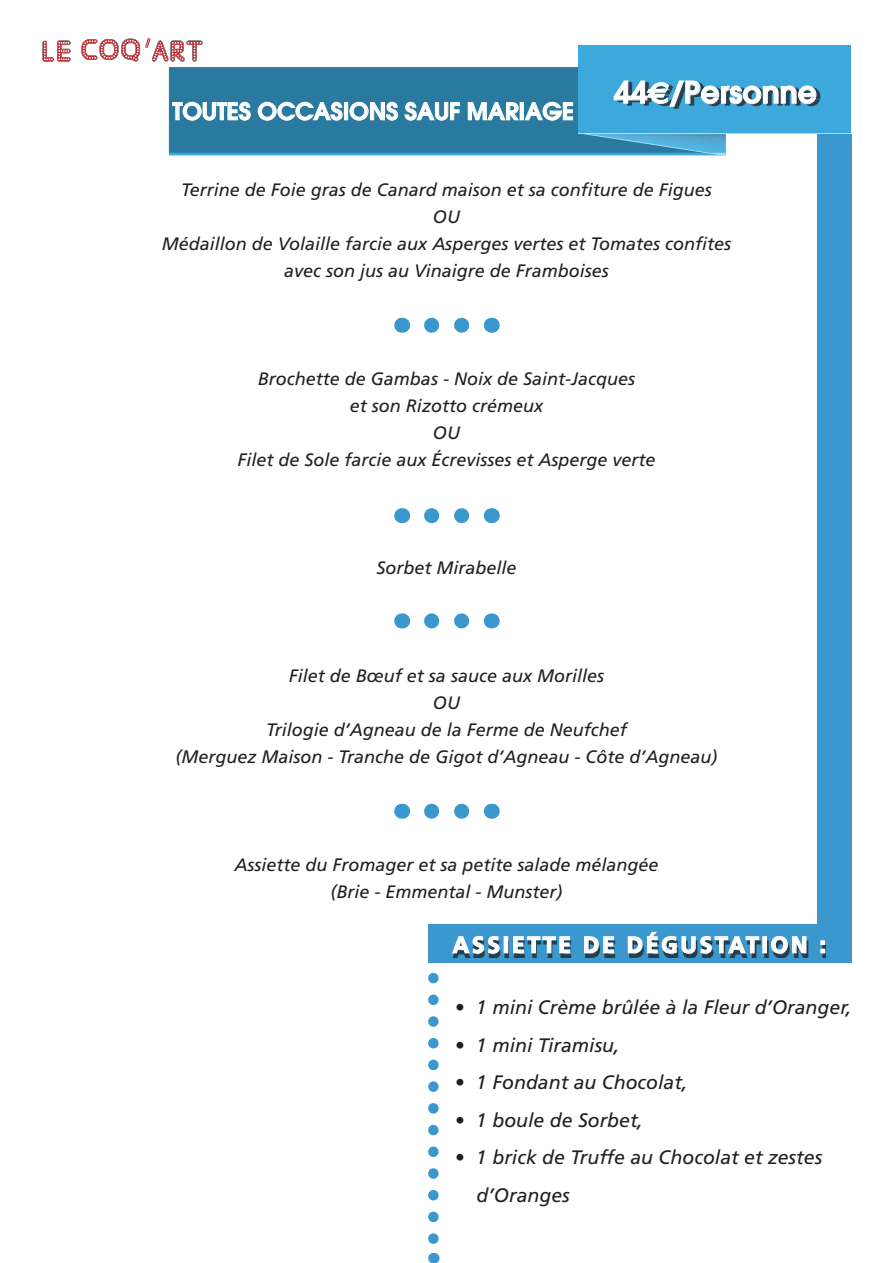
<style>
.page{position:relative;width:893px;height:1263px;background:#fff}
.page>*{position:absolute;margin:0;border:0;box-sizing:border-box;transform-origin:0 0}
.t1{font:600 30px "Avant Garde";color:#fff}
.t2{font:600 23.25px "Avant Garde";color:#fff}
.t3{font:700 22.5px "Frutiger";letter-spacing:.13em;color:#fff}
.t4{font:italic 19.5px/37.5px "Frutiger";color:#231f20}
.t5{font:italic 18px "Frutiger";color:#231f20}
.s1{font-family:"Euro Sans";font-weight:700}
</style>
<div class="page">
<div style="left:428px;top:924px;width:423px;height:38px;background:#3a98ce"></div>
<div style="left:817px;top:134px;width:34px;height:790px;background:#3a98ce"></div>
<div style="left:453px;top:936px;width:373px;height:22px;background:#231f20;opacity:.75"></div>
<svg style="left:452px;top:935px;width:48px;height:19px"></svg>
<div style="left:504px;top:936px;width:4px;height:17px;border:2px solid #fff"></div>
<svg style="left:512px;top:936px;width:59px;height:18px"></svg>
<svg style="left:583px;top:936px;width:32px;height:18px"></svg>
<svg style="left:627px;top:931px;width:133px;height:23px"></svg>
<div style="left:762px;top:936px;width:5px;height:17px;border:2px solid #fff"></div>
<svg style="left:770px;top:935px;width:37px;height:20px"></svg>
<svg style="left:820px;top:940px;width:5px;height:13px"></svg>
<svg style="left:428px;top:962px;width:11px;height:282px"></svg>
<div style="left:169px;top:67px;width:411px;height:86px;background:#2a799f"></div>
<div style="left:579px;top:45px;width:272px;height:88px;background:#3da8db"></div>
<svg style="left:580px;top:44px;width:237px;height:112px"></svg>
<svg style="left:172px;top:101px;width:79px;height:20px;background:#659eb9"></svg>
<svg style="left:257px;top:101px;width:86px;height:20px;background:#5d99b6"></svg>
<div style="left:344px;top:103px;width:4px;height:17px;border:1px solid #fff"></div>
<svg style="left:349px;top:101px;width:49px;height:20px"></svg>
<svg style="left:404px;top:101px;width:56px;height:20px"></svg>
<svg style="left:467px;top:101px;width:106px;height:20px;background:#669fba"></svg>
<svg style="left:432px;top:804px;width:38px;height:15px"></svg>
<svg style="left:402px;top:804px;width:1px;height:15px"></svg>
<svg style="left:491px;top:804px;width:1px;height:15px"></svg>
<svg style="left:432px;top:613px;width:38px;height:15px"></svg>
<svg style="left:402px;top:613px;width:1px;height:15px"></svg>
<svg style="left:491px;top:613px;width:1px;height:15px"></svg>
<svg style="left:432px;top:508px;width:38px;height:15px"></svg>
<svg style="left:402px;top:508px;width:1px;height:15px"></svg>
<svg style="left:491px;top:508px;width:1px;height:15px"></svg>
<svg style="left:432px;top:318px;width:38px;height:15px"></svg>
<svg style="left:402px;top:318px;width:1px;height:15px"></svg>
<svg style="left:491px;top:318px;width:1px;height:15px"></svg>
<svg style="left:43px;top:41px;width:28px;height:21px"></svg>
<svg style="left:81px;top:38px;width:122px;height:24px"></svg>
<p class="t2" style="left:173px;top:96px;width:403px">TOUTES OCCASIONS SAUF MARIAGE</p>
<p class="t1" style="left:614px;top:73px;width:205px">44<span class="s1">E</span>/Personne</p>
<p class="t5" style="left:181px;top:179px;width:532px">Terrine de Foie gras de Canard maison et sa confiture de Figues</p>
<p class="t5" style="left:433px;top:206px;width:28px">OU</p>
<p class="t5" style="left:162px;top:233px;width:571px">Médaillon de Volaille farcie aux Asperges vertes et Tomates confites</p>
<p class="t5" style="left:284px;top:260px;width:326px">avec son jus au Vinaigre de Framboises</p>
<p class="t5" style="left:258px;top:368px;width:379px">Brochette de Gambas - Noix de Saint-Jacques</p>
<p class="t5" style="left:350px;top:395px;width:195px">et son Rizotto crémeux</p>
<p class="t5" style="left:433px;top:422px;width:28px">OU</p>
<p class="t5" style="left:237px;top:449px;width:420px">Filet de Sole farcie aux Écrevisses et Asperge verte</p>
<p class="t5" style="left:376px;top:557px;width:142px">Sorbet Mirabelle</p>
<p class="t5" style="left:289px;top:665px;width:317px">Filet de Bœuf et sa sauce aux Morilles</p>
<p class="t5" style="left:433px;top:692px;width:28px">OU</p>
<p class="t5" style="left:266px;top:719px;width:362px">Trilogie d’Agneau de la Ferme de Neufchef</p>
<p class="t5" style="left:176px;top:746px;width:543px">(Merguez Maison - Tranche de Gigot d’Agneau - Côte d’Agneau)</p>
<p class="t5" style="left:234px;top:854px;width:426px">Assiette du Fromager et sa petite salade mélangée</p>
<p class="t5" style="left:330px;top:881px;width:234px">(Brie - Emmental - Munster)</p>
<p class="t3" style="left:453px;top:931px;width:374px">ASSIETTE DE DÉGUSTATION :</p>
<p class="t4" style="left:455px;top:988px;width:398px">• 1 mini Crème brûlée à la Fleur d’Oranger,</p>
<p class="t4" style="left:455px;top:1026px;width:166px">• 1 mini Tiramisu,</p>
<p class="t4" style="left:455px;top:1063px;width:234px">• 1 Fondant au Chocolat,</p>
<p class="t4" style="left:455px;top:1101px;width:190px">• 1 boule de Sorbet,</p>
<p class="t4" style="left:477px;top:1138px;width:347px;text-indent:-22px">• 1 brick de Truffe au Chocolat et zestes d’Oranges</p>
</div>
